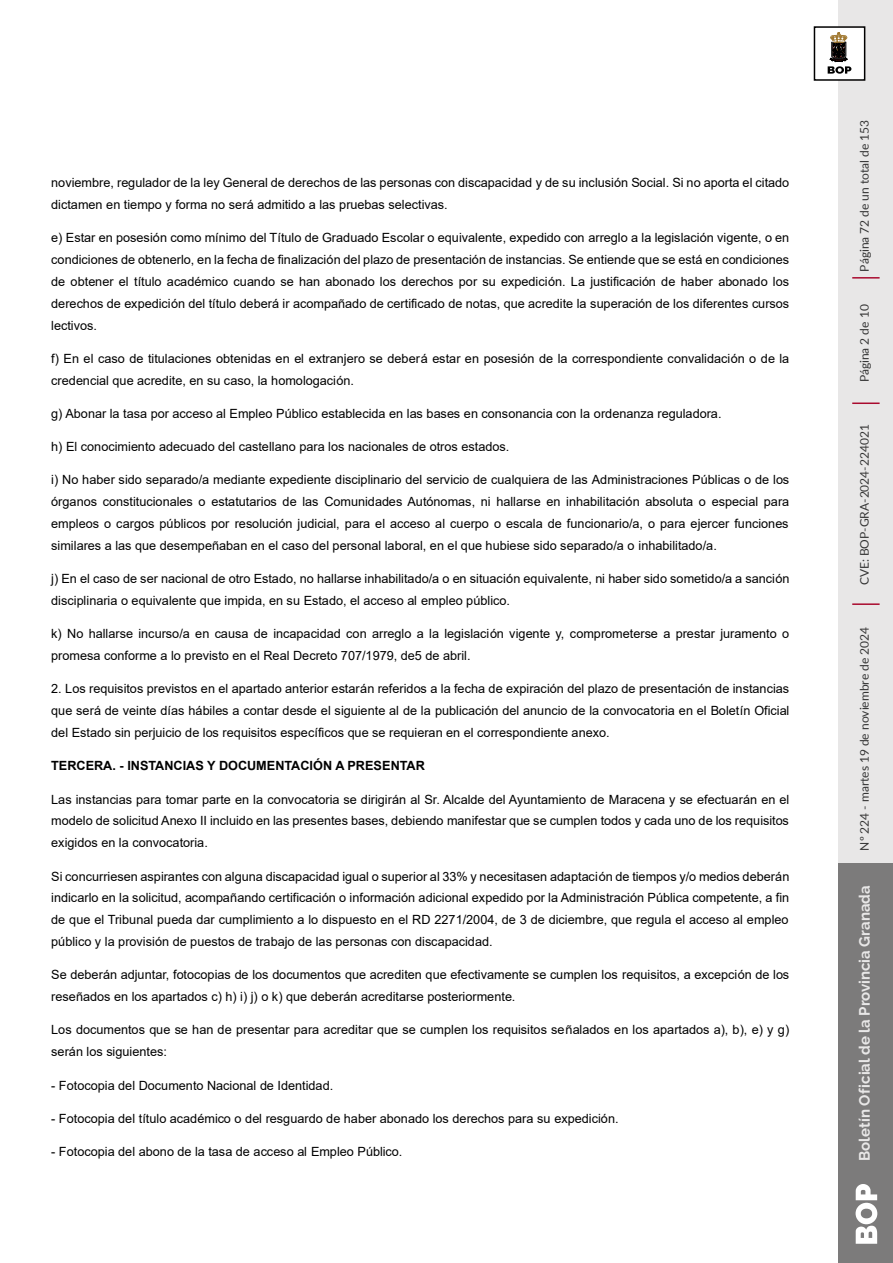
<style>
.page{position:relative;width:893px;height:1263px;background:#fff}
.page>*{position:absolute;margin:0;border:0;box-sizing:border-box;transform-origin:0 0}
.t1{font:700 15px "Raleway";color:#e8e7e7}
.t2{font:12.75px/21.9px "Arial";letter-spacing:.005em;color:#000}
.t3{font:700 12.75px "Arial";color:#000}
.t4{font:12px "Lato";color:#333}
</style>
<div class="page">
<div style="left:839px;top:0;width:54px;height:1263px;background:#e8e7e7"></div>
<div style="left:839px;top:863px;width:54px;height:400px;background:#7c7b7b"></div>
<svg style="left:856px;top:1184px;width:21px;height:60px"></svg>
<div style="left:814px;top:27px;width:51px;height:53px;background:#fff"></div>
<div style="left:814px;top:26px;width:51px;height:55px;border:2px solid #000"></div>
<svg style="left:827px;top:28px;width:24px;height:46px"></svg>
<hr style="left:852px;top:402px;width:28px;height:2px;background:#a90a2e">
<hr style="left:852px;top:277px;width:28px;height:2px;background:#a90a2e">
<hr style="left:852px;top:603px;width:28px;height:2px;background:#a90a2e">
<p class="t2" style="left:51px;top:172px;width:739px">noviembre, regulador de la ley General de derechos de las personas con discapacidad y de su inclusión Social. Si no aporta el citado dictamen en tiempo y forma no será admitido a las pruebas selectivas.</p>
<p class="t2" style="left:51px;top:227px;width:740px;text-align:justify">e) Estar en posesión como mínimo del Título de Graduado Escolar o equivalente, expedido con arreglo a la legislación vigente, o en condiciones de obtenerlo, en la fecha de finalización del plazo de presentación de instancias. Se entiende que se está en condiciones de obtener el título académico cuando se han abonado los derechos por su expedición. La justificación de haber abonado los derechos de expedición del título deberá ir acompañado de certificado de notas, que acredite la superación de los diferentes cursos lectivos.</p>
<p class="t2" style="left:51px;top:348px;width:740px">f) En el caso de titulaciones obtenidas en el extranjero se deberá estar en posesión de la correspondiente convalidación o de la credencial que acredite, en su caso, la homologación.</p>
<p class="t2" style="left:51px;top:403px;width:672px">g) Abonar la tasa por acceso al Empleo Público establecida en las bases en consonancia con la ordenanza reguladora.</p>
<p class="t2" style="left:51px;top:436px;width:460px">h) El conocimiento adecuado del castellano para los nacionales de otros estados.</p>
<p class="t2" style="left:51px;top:469px;width:740px;text-align:justify">i) No haber sido separado/a mediante expediente disciplinario del servicio de cualquiera de las Administraciones Públicas o de los órganos constitucionales o estatutarios de las Comunidades Autónomas, ni hallarse en inhabilitación absoluta o especial para empleos o cargos públicos por resolución judicial, para el acceso al cuerpo o escala de funcionario/a, o para ejercer funciones similares a las que desempeñaban en el caso del personal laboral, en el que hubiese sido separado/a o inhabilitado/a.</p>
<p class="t2" style="left:51px;top:568px;width:740px">j) En el caso de ser nacional de otro Estado, no hallarse inhabilitado/a o en situación equivalente, ni haber sido sometido/a a sanción disciplinaria o equivalente que impida, en su Estado, el acceso al empleo público.</p>
<p class="t2" style="left:51px;top:623px;width:739px">k) No hallarse incurso/a en causa de incapacidad con arreglo a la legislación vigente y, comprometerse a prestar juramento o promesa conforme a lo previsto en el Real Decreto 707/1979, de5 de abril.</p>
<p class="t2" style="left:51px;top:678px;width:740px;text-align:justify">2. Los requisitos previstos en el apartado anterior estarán referidos a la fecha de expiración del plazo de presentación de instancias que será de veinte días hábiles a contar desde el siguiente al de la publicación del anuncio de la convocatoria en el Boletín Oficial del Estado sin perjuicio de los requisitos específicos que se requieran en el correspondiente anexo.</p>
<p class="t3" style="left:51px;top:759px;width:375px">TERCERA. - INSTANCIAS Y DOCUMENTACIÓN A PRESENTAR</p>
<p class="t2" style="left:51px;top:788px;width:740px;text-align:justify">Las instancias para tomar parte en la convocatoria se dirigirán al Sr. Alcalde del Ayuntamiento de Maracena y se efectuarán en el modelo de solicitud Anexo II incluido en las presentes bases, debiendo manifestar que se cumplen todos y cada uno de los requisitos exigidos en la convocatoria.</p>
<p class="t2" style="left:51px;top:865px;width:740px;text-align:justify">Si concurriesen aspirantes con alguna discapacidad igual o superior al 33% y necesitasen adaptación de tiempos y/o medios deberán indicarlo en la solicitud, acompañando certificación o información adicional expedido por la Administración Pública competente, a fin de que el Tribunal pueda dar cumplimiento a lo dispuesto en el RD 2271/2004, de 3 de diciembre, que regula el acceso al empleo público y la provisión de puestos de trabajo de las personas con discapacidad.</p>
<p class="t2" style="left:51px;top:964px;width:740px">Se deberán adjuntar, fotocopias de los documentos que acrediten que efectivamente se cumplen los requisitos, a excepción de los reseñados en los apartados c) h) i) j) o k) que deberán acreditarse posteriormente.</p>
<p class="t2" style="left:51px;top:1019px;width:740px">Los documentos que se han de presentar para acreditar que se cumplen los requisitos señalados en los apartados a), b), e) y g) serán los siguientes:</p>
<p class="t2" style="left:51px;top:1074px;width:284px">- Fotocopia del Documento Nacional de Identidad.</p>
<p class="t2" style="left:51px;top:1107px;width:569px">- Fotocopia del título académico o del resguardo de haber abonado los derechos para su expedición.</p>
<p class="t2" style="left:51px;top:1140px;width:353px">- Fotocopia del abono de la tasa de acceso al Empleo Público.</p>
<p class="t4" style="left:859px;top:272px;width:153px;rotate:-90deg">Página 72 de un total de 153</p>
<p class="t4" style="left:859px;top:382px;width:79px;rotate:-90deg">Página 2 de 10</p>
<p class="t4" style="left:859px;top:585px;width:162px;rotate:-90deg">CVE: BOP-GRA-2024-224021</p>
<p class="t4" style="left:859px;top:851px;width:225px;rotate:-90deg">Nº 224 - martes 19 de noviembre de 2024</p>
<p class="t1" style="left:856px;top:1161px;width:277px;rotate:-90deg">Boletín Oficial de la Provincia Granada</p>
</div>
